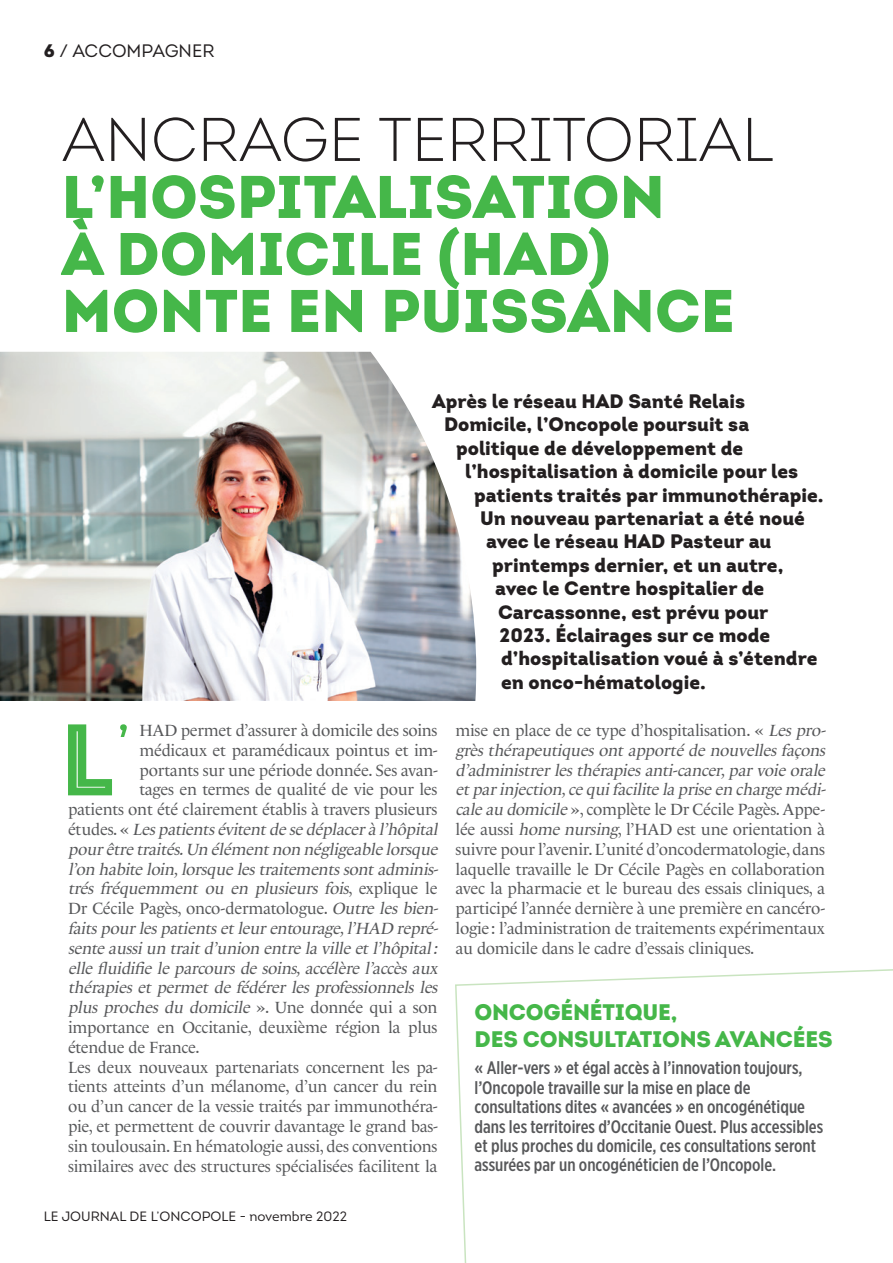
<style>
.page{position:relative;width:893px;height:1263px;background:#fff}
.page>*{position:absolute;margin:0;border:0;box-sizing:border-box;transform-origin:0 0}
.t1{font:101.4px "Intro Black Inline";color:#45b749}
.t2{font:61.5px "Intro Light Caps";color:#231f20}
.t3{font:60px/57px "Intro Black Caps";color:#45b749}
.t4{font:22.5px/27px "Intro Black Caps";letter-spacing:-.01em;color:#45b749}
.t5{font:900 19.5px "Intro";color:#231f20}
.t6{font:500 18px/19.5px "Gotham X Narrow";color:#57585a}
.t7{font:18px "Intro Book Alt";color:#231f20}
.t8{font:16.5px/19.8px "Le Monde Livre Classic Std";letter-spacing:-.01em;color:#57585a}
.t9{font:italic 16.5px "Le Monde Livre Classic Std";letter-spacing:-.02em;color:#57585a}
.t10{font:13.5px "Intro";color:#231f20}
.s1{font-family:"Intro Black Alt"}
.s2{font-style:normal}
.s3{font-style:italic}
</style>
<div class="page">
<img style="left:0;top:352px;width:476px;height:349px">
<svg style="left:455px;top:969px;width:438px;height:294px"></svg>
<p class="t7" style="left:44px;top:40px;width:172px"><span class="s1">6</span> / ACCOMPAGNER</p>
<h2 class="t2" style="left:62px;top:101px;width:713px">ANCRAGE TERRITORIAL</h2>
<h3 class="t3" style="left:62px;top:168px;width:675px">L’HOSPITALISATION<br>À DOMICILE (HAD)<br>MONTE EN PUISSANCE</h3>
<p class="t5" style="left:432px;top:388px;width:315px">Après le réseau HAD Santé Relais</p>
<p class="t5" style="left:444px;top:412px;width:307px">Domicile, l’Oncopole poursuit sa</p>
<p class="t5" style="left:456px;top:435px;width:289px">politique de développement de</p>
<p class="t5" style="left:465px;top:458px;width:335px">l’hospitalisation à domicile pour les</p>
<p class="t5" style="left:474px;top:482px;width:351px">patients traités par immunothérapie.</p>
<p class="t5" style="left:480px;top:505px;width:326px">Un nouveau partenariat a été noué</p>
<p class="t5" style="left:486px;top:529px;width:287px">avec le réseau HAD Pasteur au</p>
<p class="t5" style="left:492px;top:552px;width:293px">printemps dernier, et un autre,</p>
<p class="t5" style="left:495px;top:575px;width:271px">avec le Centre hospitalier de</p>
<p class="t5" style="left:498px;top:599px;width:272px">Carcassonne, est prévu pour</p>
<p class="t5" style="left:500px;top:622px;width:272px">2023. Éclairages sur ce mode</p>
<p class="t5" style="left:501px;top:646px;width:318px">d’hospitalisation voué à s’étendre</p>
<p class="t5" style="left:501px;top:669px;width:206px">en onco-hématologie.</p>
<h1 class="t1" style="left:60px;top:695px;width:75px">L’</h1>
<p class="t8" style="left:139px;top:720px;width:300px">HAD permet d’assurer à domicile des soins</p>
<p class="t8" style="left:139px;top:740px;width:300px">médicaux et paramédicaux pointus et im-</p>
<p class="t8" style="left:139px;top:760px;width:300px">portants sur une période donnée. Ses avan-</p>
<p class="t8" style="left:139px;top:780px;width:300px">tages en termes de qualité de vie pour les</p>
<p class="t8" style="left:68px;top:800px;width:371px">patients ont été clairement établis à travers plusieurs</p>
<p class="t9" style="left:68px;top:819px;width:374px"><span class="s2">é t u d e s . «</span> Lespatientsévitentde se déplacerà l’hôpital</p>
<p class="t9" style="left:68px;top:839px;width:374px">pourêtre traités.Un élémentnon négligeable lorsque</p>
<p class="t9" style="left:68px;top:859px;width:374px">l’on habite loin,lorsque lestraitementssontadminis-</p>
<p class="t9" style="left:68px;top:879px;width:371px">trés fréquemment ou en plusieurs fois<span class="s2">, e x p l i q u e l e</span></p>
<p class="t8" style="left:68px;top:899px;width:374px">Dr Cécile Pagès, onco-dermatologue. <span class="s3">Outre les bien-</span></p>
<p class="t9" style="left:68px;top:918px;width:374px">faitspourlespatientsetleurentourage,l’HAD repré-</p>
<p class="t9" style="left:68px;top:938px;width:374px">sente aussiun traitd’union entre la ville etl’hôpital :</p>
<p class="t9" style="left:68px;top:958px;width:374px">elle fluidifie le parcours de soins,accélère l’accès aux</p>
<p class="t9" style="left:68px;top:978px;width:374px">thérapies et permet de fédérer les professionnels les</p>
<p class="t9" style="left:68px;top:998px;width:371px">plus proches du domicile <span class="s2">» . U n e d o n n é e q u i a s o n</span></p>
<p class="t8" style="left:68px;top:1017px;width:371px">importance en Occitanie, deuxième région la plus</p>
<p class="t8" style="left:68px;top:1037px;width:133px">étendue de France.</p>
<p class="t8" style="left:68px;top:1057px;width:371px">Les deux nouveaux partenariats concernent les pa-</p>
<p class="t8" style="left:68px;top:1077px;width:371px">tients atteints d’un mélanome, d’un cancer du rein</p>
<p class="t8" style="left:68px;top:1097px;width:371px">ou d’un cancer de la vessie traités par immunothéra-</p>
<p class="t8" style="left:68px;top:1116px;width:371px">pie, et permettent de couvrir davantage le grand bas-</p>
<p class="t8" style="left:68px;top:1136px;width:371px">sin toulousain. En hématologie aussi, des conventions</p>
<p class="t8" style="left:68px;top:1156px;width:371px">similaires avec des structures spécialisées facilitent la</p>
<p class="t10" style="left:44px;top:1208px;width:305px">LE JOURNAL DE L’ONCOPOLE - novembre 2022</p>
<p class="t8" style="left:455px;top:720px;width:374px">mise en place de ce type d’hospitalisation. « <span class="s3">Les pro&shy;grès thérapeutiques ont apporté de nouvelles façons d’administrerlesthérapiesanti-cancer,parvoie orale etparinj ection,ce quifacilite la prise en charge médi&shy;cale au domicile</span> », complète le Dr Cécile Pagès. Appe&shy;lée aussi <span class="s3">home nursing</span>, l’HAD est une orientation à suivre pour l’avenir. L’unité d’oncodermatologie, dans laquelle travaille le Dr Cécile Pagès en collaboration avec la pharmacie et le bureau des essais cliniques, a participé l’année dernière à une première en cancéro&shy;logie : l’administration de traitements expérimentaux au domicile dans le cadre d’essais cliniques.</p>
<h3 class="t4" style="left:475px;top:998px;width:360px">ONCOGÉNÉTIQUE,<br>DES CONSULTATIONS AVANCÉES</h3>
<p class="t6" style="left:475px;top:1058px;width:350px">« Aller-vers » et égal accès à l’innovation toujours, l’Oncopole travaille sur la mise en place de consultations dites « avancées » en oncogénétique dans les territoires d’Occitanie Ouest. Plus accessibles et plus proches du domicile, ces consultations seront assurées par un oncogénéticien de l’Oncopole.</p>
</div>
